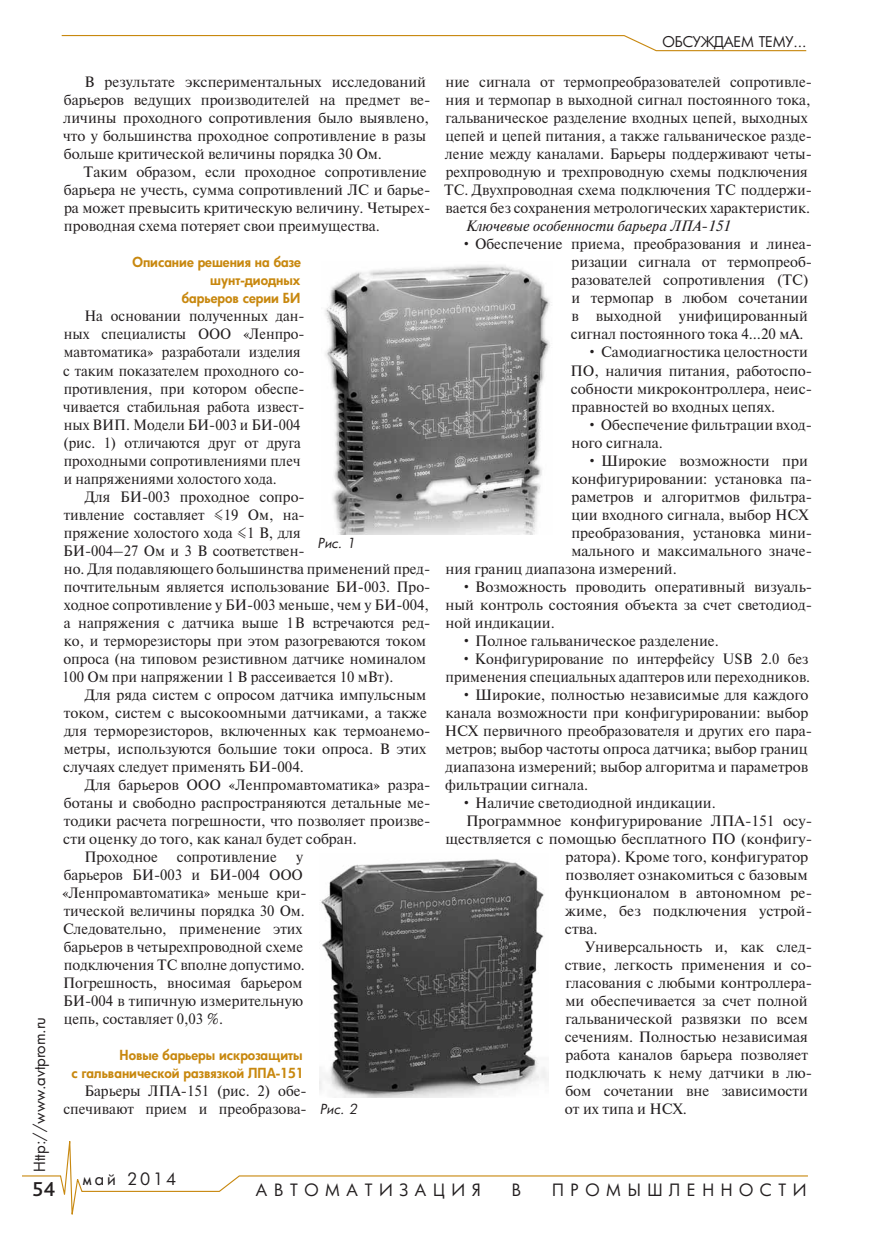
<style>
.page{position:relative;width:893px;height:1234px;background:#fff}
.page>*{position:absolute;margin:0;border:0;box-sizing:border-box;transform-origin:0 0}
.t1{font:500 21px "Bliss Pro";color:#231f20}
.t2{font:16.5px "Futura Cyr";letter-spacing:.4em;color:#231f20}
.t3{font:15px/18px "Newton";color:#231f20}
.t4{font:15px/18px "Newton";color:#231f20;scale:.96 1}
.t5{font:italic 15px "Newton";color:#231f20}
.t6{font:15px "Futura Cyr";color:#231f20}
.t7{font:14.4px "Futura Cyr";letter-spacing:-.01em;color:#231f20}
.t8{font:800 13.5px/18px "Futura Cyr";color:#c8880f;text-align:right}
.t9{font:italic 13.5px "Futura Cyr";color:#231f20}
</style>
<div class="page">
<svg style="left:22px;top:1141px;width:786px;height:74px"></svg>
<svg style="left:61px;top:35px;width:746px;height:17px"></svg>
<img style="left:325px;top:265px;width:225px;height:269px">
<img style="left:320px;top:859px;width:228px;height:238px">
<p class="t7" style="left:662px;top:33px;width:145px">ОБСУЖДАЕМ ТЕМУ...</p>
<p class="t3" style="left:444px;top:73px;width:369px">ние сигнала от термопреобразователей сопротивле&shy;ния и термопар в выходной сигнал постоянного тока, гальваническое разделение входных цепей, выходных цепей и цепей питания, а также гальваническое разде&shy;ление между каналами. Барьеры поддерживают четы&shy;рехпроводную и трехпроводную схемы подключения ТС. Двухпроводная схема подключения ТС поддержи&shy;вается без сохранения метрологических характеристик.</p>
<p class="t5" style="left:466px;top:217px;width:266px">Ключевые особенности барьера ЛПА‑151</p>
<p class="t3" style="left:571px;top:235px;width:243px;text-indent:-110px">• Обеспечение приема, преобразования и линеа&shy;ризации сигнала от термопреоб&shy;разователей сопротивления (ТС) и термопар в любом сочетании в выходной унифицированный сигнал постоянного тока 4…20 мА.</p>
<p class="t3" style="left:571px;top:343px;width:243px;text-indent:16px">• Самодиагностика целостности<br>ПО, наличия питания, работоспо&shy;собности микроконтроллера, неис&shy;правностей во входных цепях.</p>
<p class="t3" style="left:571px;top:415px;width:242px;text-indent:16px">• Обеспечение фильтрации вход&shy;ного сигнала.</p>
<p class="t3" style="left:587px;top:451px;width:223px">• Широкие возможности при</p>
<p class="t3" style="left:571px;top:469px;width:242px">конфигурировании: установка па-</p>
<p class="t3" style="left:571px;top:487px;width:242px">раметров и алгоритмов фильтра-</p>
<p class="t3" style="left:571px;top:505px;width:239px">ции входного сигнала, выбор НСХ</p>
<p class="t3" style="left:571px;top:523px;width:242px">преобразования, установка мини-</p>
<p class="t3" style="left:571px;top:541px;width:242px">мального и максимального значе-</p>
<p class="t3" style="left:445px;top:559px;width:233px">ния границ диапазона измерений.</p>
<p class="t3" style="left:445px;top:577px;width:368px;text-align:justify;text-indent:16px">• Возможность проводить оперативный визуаль&shy;ный контроль состояния объекта за счет светодиод&shy;ной индикации.</p>
<p class="t3" style="left:461px;top:631px;width:259px">• Полное гальваническое разделение.</p>
<p class="t3" style="left:445px;top:649px;width:366px;text-align:right">• Конфигурирование по интерфейсу USB 2.0 без применения специальных адаптеров или переходников.</p>
<p class="t3" style="left:445px;top:685px;width:369px;text-indent:16px">• Широкие, полностью независимые для каждого канала возможности при конфигурировании: выбор НСХ первичного преобразователя и других его пара&shy;метров; выбор частоты опроса датчика; выбор границ диапазона измерений; выбор алгоритма и параметров фильтрации сигнала.</p>
<p class="t3" style="left:461px;top:793px;width:256px">• Наличие светодиодной индикации.</p>
<p class="t3" style="left:466px;top:811px;width:348px">Программное конфигурирование ЛПА‑151 осу-</p>
<p class="t3" style="left:445px;top:829px;width:368px">ществляется с помощью бесплатного ПО (конфигу-</p>
<p class="t3" style="left:565px;top:847px;width:244px">ратора). Кроме того, конфигуратор</p>
<p class="t3" style="left:565px;top:865px;width:244px">позволяет ознакомиться с базовым</p>
<p class="t3" style="left:565px;top:883px;width:249px">функционалом в автономном ре-</p>
<p class="t3" style="left:565px;top:901px;width:249px">жиме, без подключения устрой-</p>
<p class="t3" style="left:565px;top:919px;width:34px">ства.</p>
<p class="t3" style="left:585px;top:937px;width:229px">Универсальность и, как след-</p>
<p class="t3" style="left:565px;top:955px;width:249px">ствие, легкость применения и со-</p>
<p class="t3" style="left:565px;top:973px;width:248px">гласования с любыми контроллера-</p>
<p class="t3" style="left:565px;top:991px;width:244px">ми обеспечивается за счет полной</p>
<p class="t3" style="left:565px;top:1009px;width:244px">гальванической развязки по всем</p>
<p class="t3" style="left:565px;top:1027px;width:245px">сечениям. Полностью независимая</p>
<p class="t3" style="left:565px;top:1045px;width:244px">работа каналов барьера позволяет</p>
<p class="t3" style="left:565px;top:1063px;width:248px">подключать к нему датчики в лю-</p>
<p class="t3" style="left:565px;top:1081px;width:244px">бом сочетании вне зависимости</p>
<p class="t3" style="left:565px;top:1099px;width:124px">от их типа и НСХ.</p>
<p class="t3" style="left:63px;top:73px;width:369px;text-indent:21px">В результате экспериментальных исследований барьеров ведущих производителей на предмет ве&shy;личины проходного сопротивления было выявлено, что у большинства проходное сопротивление в разы больше критической величины порядка 30 Ом.</p>
<p class="t3" style="left:64px;top:163px;width:368px;text-indent:20px">Таким образом, если проходное сопротивление барьера не учесть, сумма сопротивлений ЛС и барье&shy;ра может превысить критическую величину. Четырех&shy;проводная схема потеряет свои преимущества.</p>
<p class="t8" style="left:132px;top:253px;width:170px">Описание решения на базе шунт-диодных<br>барьеров серии БИ</p>
<p class="t4" style="left:63px;top:307px;width:253px;text-indent:21px">На основании полученных дан&shy;ных специалисты ООО «Ленпро&shy;мавтоматика» разработали изделия с таким показателем проходного со&shy;противления, при котором обеспе&shy;чивается стабильная работа извест&shy;ных ВИП. Модели БИ‑003 и БИ‑004 (рис. 1) отличаются друг от друга проходными сопротивлениями плеч и напряжениями холостого хода.</p>
<p class="t3" style="left:62px;top:487px;width:370px;text-indent:23px">Для БИ‑003 проходное сопро-<br>тивление составляет ≤19 Ом, на-<br>пряжение холостого хода ≤1 В, для<br>БИ‑004–27 Ом и 3 В соответствен-<br>но. Для подавляющего большинства применений пред&shy;почтительным является использование БИ‑003. Про&shy;ходное сопротивление у БИ‑003 меньше, чем у БИ‑004, а напряжения с датчика выше 1 В встречаются ред&shy;ко, и терморезисторы при этом разогреваются током опроса (на типовом резистивном датчике номиналом 100 Ом при напряжении 1 В рассеивается 10 мВт).</p>
<p class="t3" style="left:63px;top:685px;width:369px;text-indent:22px">Для ряда систем с опросом датчика импульсным током, систем с высокоомными датчиками, а также для терморезисторов, включенных как термоанемо&shy;метры, используются большие токи опроса. В этих случаях следует применять БИ‑004.</p>
<p class="t3" style="left:85px;top:775px;width:347px">Для барьеров ООО «Ленпромавтоматика» разра-</p>
<p class="t3" style="left:64px;top:793px;width:368px">ботаны и свободно распространяются детальные ме-</p>
<p class="t3" style="left:64px;top:811px;width:368px">тодики расчета погрешности, что позволяет произве-</p>
<p class="t3" style="left:63px;top:829px;width:295px">сти оценку до того, как канал будет собран.</p>
<p class="t3" style="left:84px;top:847px;width:75px">Проходное</p>
<p class="t3" style="left:177px;top:847px;width:102px">сопротивление</p>
<p class="t9" style="left:318px;top:535px;width:39px">Рис. 1</p>
<p class="t3" style="left:62px;top:847px;width:246px;text-indent:234px">у барьеров БИ-003 и БИ-004 ООО «Ленпромавтоматика» меньше кри&shy;тической величины порядка 30 Ом.<br>Следовательно, применение этих барьеров в четырехпроводной схеме подключения ТС вполне допустимо.<br>Погрешность, вносимая барьером<br>БИ-004 в типичную измерительную цепь, составляет 0,03 %.</p>
<p class="t8" style="left:71px;top:1045px;width:234px">Новые барьеры искрозащиты<br>с гальванической развязкой ЛПА‑151</p>
<p class="t3" style="left:63px;top:1081px;width:245px;text-align:right">Барьеры ЛПА‑151 (рис. 2) обе&shy;спечивают прием и преобразова-</p>
<p class="t6" style="left:30px;top:1171px;width:157px;rotate:-90deg">Http://www.avtprom.ru</p>
<p class="t9" style="left:320px;top:1100px;width:39px">Рис. 2</p>
<p class="t2" style="left:83px;top:1168px;width:95px">май 2014</p>
<h1 class="t1" style="left:33px;top:1175px;width:25px">54</h1>
<p class="t2" style="left:256px;top:1179px;width:226px">АВТОМАТИЗАЦИЯ</p>
<p class="t2" style="left:512px;top:1179px;width:11px">В</p>
<p class="t2" style="left:552px;top:1179px;width:256px">ПРОМЫШЛЕННОСТИ</p>
</div>
